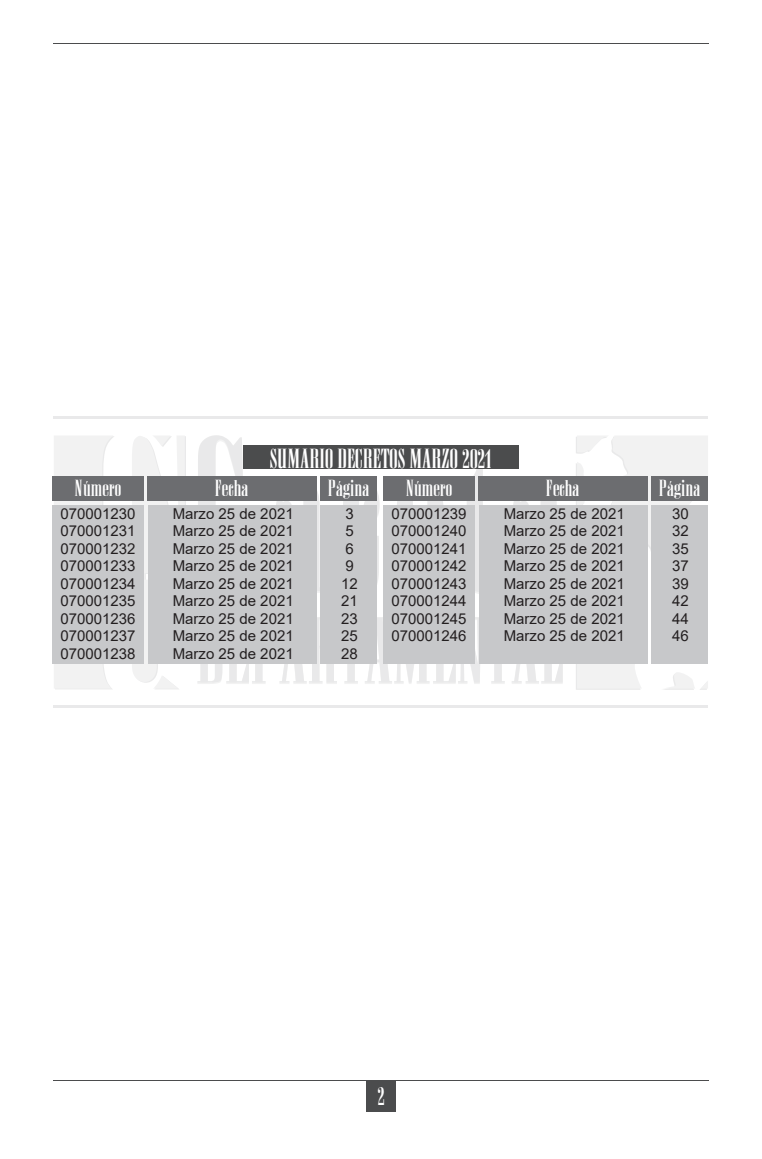
<style>
.page{position:relative;width:762px;height:1159px;background:#fff}
.page>*{position:absolute;margin:0;border:0;box-sizing:border-box;transform-origin:0 0}
.t1{font:23.75px "Anatevka";color:#fff}
.t2{font:22.5px "Anatevka";color:#fff}
.t3{font:20px "Anatevka";color:#fff}
.t4{font:15px "Arial";color:#231f20}
</style>
<div class="page">
<svg style="left:198px;top:435px;width:45px;height:70px"></svg>
<svg style="left:276px;top:481px;width:44px;height:113px"></svg>
<svg style="left:343px;top:492px;width:36px;height:91px"></svg>
<svg style="left:397px;top:501px;width:46px;height:4px"></svg>
<svg style="left:467px;top:469px;width:16px;height:125px"></svg>
<svg style="left:513px;top:501px;width:44px;height:4px"></svg>
<svg style="left:197px;top:617px;width:366px;height:67px"></svg>
<hr style="left:54px;top:705px;width:654px;height:2px;background:#4b4c4d">
<hr style="left:54px;top:416px;width:654px;height:2px;background:#4b4c4d">
<svg style="left:132px;top:436px;width:54px;height:253px"></svg>
<svg style="left:54px;top:436px;width:61px;height:253px"></svg>
<svg style="left:576px;top:436px;width:132px;height:141px"></svg>
<svg style="left:664px;top:672px;width:44px;height:18px"></svg>
<svg style="left:576px;top:663px;width:66px;height:27px"></svg>
<div style="left:366px;top:1080px;width:30px;height:31px;background:#4b4c4d"></div>
<hr style="left:53px;top:1080px;width:656px;height:1px;background:#4b4c4d">
<hr style="left:53px;top:43px;width:656px;height:1px;background:#4b4c4d">
<div style="left:52px;top:476px;width:91px;height:25px;background:#6c6d70"></div>
<div style="left:383px;top:476px;width:91px;height:25px;background:#6c6d70"></div>
<div style="left:147px;top:476px;width:169px;height:25px;background:#6c6d70"></div>
<div style="left:478px;top:476px;width:169px;height:25px;background:#6c6d70"></div>
<div style="left:320px;top:476px;width:57px;height:25px;background:#6c6d70"></div>
<div style="left:651px;top:476px;width:57px;height:25px;background:#6c6d70"></div>
<div style="left:52px;top:505px;width:91px;height:158px;background:#c7c8ca"></div>
<div style="left:383px;top:505px;width:91px;height:158px;background:#c7c8ca"></div>
<div style="left:148px;top:505px;width:168px;height:158px;background:#c7c8ca"></div>
<div style="left:479px;top:505px;width:168px;height:158px;background:#c7c8ca"></div>
<div style="left:320px;top:505px;width:57px;height:158px;background:#c7c8ca"></div>
<div style="left:651px;top:505px;width:57px;height:158px;background:#c7c8ca"></div>
<div style="left:243px;top:445px;width:275px;height:24px;background:#4b4c4d"></div>
<p class="t1" style="left:269px;top:444px;width:225px">SUMARIO DECRETOS MARZO 2021</p>
<p class="t3" style="left:75px;top:476px;width:47px">Número</p>
<p class="t3" style="left:406px;top:476px;width:47px">Número</p>
<p class="t4" style="left:60px;top:503px;width:77px">070001230</p>
<p class="t4" style="left:60px;top:521px;width:77px">070001231</p>
<p class="t4" style="left:60px;top:538px;width:77px">070001232</p>
<p class="t4" style="left:60px;top:556px;width:77px">070001233</p>
<p class="t4" style="left:60px;top:573px;width:77px">070001234</p>
<p class="t4" style="left:60px;top:591px;width:77px">070001235</p>
<p class="t4" style="left:60px;top:608px;width:77px">070001236</p>
<p class="t4" style="left:60px;top:626px;width:77px">070001237</p>
<p class="t4" style="left:60px;top:643px;width:77px">070001238</p>
<p class="t3" style="left:215px;top:476px;width:35px">Fecha</p>
<p class="t3" style="left:545px;top:476px;width:35px">Fecha</p>
<p class="t4" style="left:173px;top:503px;width:122px">Marzo 25 de 2021</p>
<p class="t4" style="left:173px;top:521px;width:122px">Marzo 25 de 2021</p>
<p class="t4" style="left:173px;top:538px;width:122px">Marzo 25 de 2021</p>
<p class="t4" style="left:173px;top:556px;width:122px">Marzo 25 de 2021</p>
<p class="t4" style="left:173px;top:573px;width:122px">Marzo 25 de 2021</p>
<p class="t4" style="left:173px;top:591px;width:122px">Marzo 25 de 2021</p>
<p class="t4" style="left:173px;top:608px;width:122px">Marzo 25 de 2021</p>
<p class="t4" style="left:173px;top:626px;width:122px">Marzo 25 de 2021</p>
<p class="t4" style="left:173px;top:643px;width:122px">Marzo 25 de 2021</p>
<p class="t3" style="left:327px;top:476px;width:43px">Página</p>
<p class="t3" style="left:658px;top:476px;width:43px">Página</p>
<p class="t4" style="left:345px;top:503px;width:10px">3</p>
<p class="t4" style="left:345px;top:521px;width:10px">5</p>
<p class="t4" style="left:345px;top:538px;width:10px">6</p>
<p class="t4" style="left:345px;top:556px;width:10px">9</p>
<p class="t4" style="left:341px;top:573px;width:18px">12</p>
<p class="t4" style="left:341px;top:591px;width:18px">21</p>
<p class="t4" style="left:341px;top:608px;width:18px">23</p>
<p class="t4" style="left:341px;top:626px;width:18px">25</p>
<p class="t4" style="left:341px;top:643px;width:18px">28</p>
<p class="t4" style="left:391px;top:503px;width:77px">070001239</p>
<p class="t4" style="left:391px;top:521px;width:77px">070001240</p>
<p class="t4" style="left:391px;top:538px;width:77px">070001241</p>
<p class="t4" style="left:391px;top:556px;width:77px">070001242</p>
<p class="t4" style="left:391px;top:573px;width:77px">070001243</p>
<p class="t4" style="left:391px;top:591px;width:77px">070001244</p>
<p class="t4" style="left:391px;top:608px;width:77px">070001245</p>
<p class="t4" style="left:391px;top:626px;width:77px">070001246</p>
<p class="t4" style="left:504px;top:503px;width:122px">Marzo 25 de 2021</p>
<p class="t4" style="left:504px;top:521px;width:122px">Marzo 25 de 2021</p>
<p class="t4" style="left:504px;top:538px;width:122px">Marzo 25 de 2021</p>
<p class="t4" style="left:504px;top:556px;width:122px">Marzo 25 de 2021</p>
<p class="t4" style="left:504px;top:573px;width:122px">Marzo 25 de 2021</p>
<p class="t4" style="left:504px;top:591px;width:122px">Marzo 25 de 2021</p>
<p class="t4" style="left:504px;top:608px;width:122px">Marzo 25 de 2021</p>
<p class="t4" style="left:504px;top:626px;width:122px">Marzo 25 de 2021</p>
<p class="t4" style="left:672px;top:503px;width:18px">30</p>
<p class="t4" style="left:672px;top:521px;width:18px">32</p>
<p class="t4" style="left:672px;top:538px;width:18px">35</p>
<p class="t4" style="left:672px;top:556px;width:18px">37</p>
<p class="t4" style="left:672px;top:573px;width:18px">39</p>
<p class="t4" style="left:672px;top:591px;width:18px">42</p>
<p class="t4" style="left:672px;top:608px;width:18px">44</p>
<p class="t4" style="left:672px;top:626px;width:18px">46</p>
<p class="t2" style="left:377px;top:1082px;width:9px">2</p>
</div>
